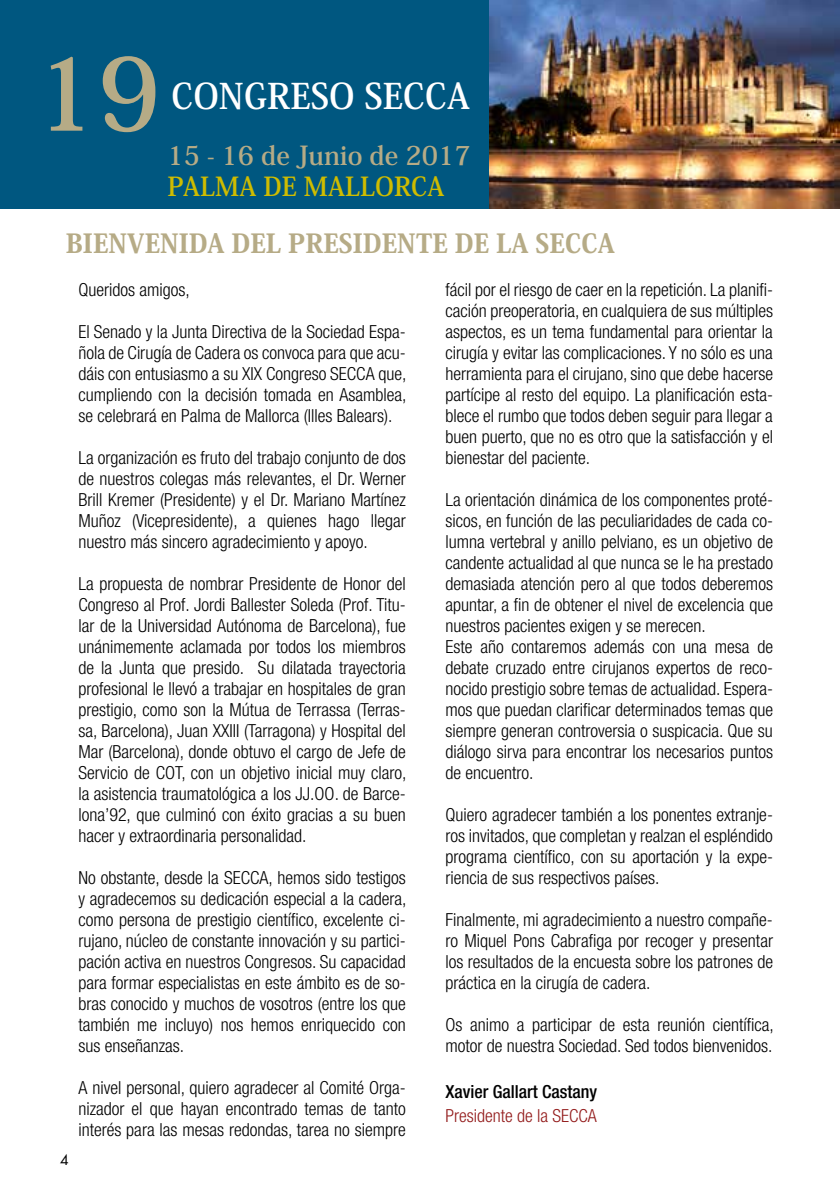
<style>
.page{position:relative;width:840px;height:1191px;background:#fff}
.page>*{position:absolute;margin:0;border:0;box-sizing:border-box;transform-origin:0 0}
.t1{font:700 100.4px "Koz Min Pro";color:#b6ab86}
.t2{font:700 35px "Koz Min Pro";color:#fff}
.t3{font:800 26px "Koz Min Pro";color:#b6ab86}
.t4{font:700 26px "Koz Min Pro";color:#b6ab86}
.t5{font:700 26px "Koz Min Pro";color:#cfbc00}
.t6{font:300 condensed 18px/21px "Helvetica Neue LT Com";color:#000;text-align:justify}
.t7{font:500 condensed 18px "Helvetica Neue LT Com";color:#000}
.t8{font:300 condensed 18px "Helvetica Neue LT Com";color:#931b1b}
.t9{font:14px "Futura";color:#000}
</style>
<div class="page">
<div style="left:0;top:0;width:827px;height:209px;background:#005780"></div>
<img style="left:489px;top:0;width:350px;height:208px">
<h1 class="t1" style="left:35px;top:21px;width:127px">19</h1>
<h2 class="t2" style="left:171px;top:70px;width:300px">CONGRESO SECCA</h2>
<h3 class="t4" style="left:167px;top:136px;width:304px">15 - 16 de Junio de 2017</h3>
<h3 class="t5" style="left:167px;top:167px;width:278px">PALMA DE MALLORCA</h3>
<h3 class="t3" style="left:66px;top:224px;width:550px">BIENVENIDA DEL PRESIDENTE DE LA SECCA</h3>
<p class="t6" style="left:78px;top:278px;width:113px">Queridos amigos,</p>
<p class="t6" style="left:78px;top:320px;width:329px">El Senado y la Junta Directiva de la Sociedad Espa&shy;ñola de Cirugía de Cadera os convoca para que acu&shy;dáis con entusiasmo a su XIX Congreso SECCA que, cumpliendo con la decisión tomada en Asamblea, se celebrará en Palma de Mallorca (Illes Balears).</p>
<p class="t6" style="left:78px;top:446px;width:329px">La organización es fruto del trabajo conjunto de dos de nuestros colegas más relevantes, el Dr. Werner Brill Kremer (Presidente) y el Dr. Mariano Martínez Muñoz (Vicepresidente), a quienes hago llegar nuestro más sincero agradecimiento y apoyo.</p>
<p class="t6" style="left:78px;top:573px;width:329px">La propuesta de nombrar Presidente de Honor del Congreso al Prof. Jordi Ballester Soleda (Prof. Titu&shy;lar de la Universidad Autónoma de Barcelona), fue unánimemente aclamada por todos los miembros de la Junta que presido. Su dilatada trayectoria profesional le llevó a trabajar en hospitales de gran prestigio, como son la Mútua de Terrassa (Terras&shy;sa, Barcelona), Juan XXIII (Tarragona) y Hospital del Mar (Barcelona), donde obtuvo el cargo de Jefe de Servicio de COT, con un objetivo inicial muy claro, la asistencia traumatológica a los JJ.OO. de Barce&shy;lona’92, que culminó con éxito gracias a su buen hacer y extraordinaria personalidad.</p>
<p class="t6" style="left:78px;top:867px;width:329px">No obstante, desde la SECCA, hemos sido testigos y agradecemos su dedicación especial a la cadera, como persona de prestigio científico, excelente ci&shy;rujano, núcleo de constante innovación y su partici&shy;pación activa en nuestros Congresos. Su capacidad para formar especialistas en este ámbito es de so&shy;bras conocido y muchos de vosotros (entre los que también me incluyo) nos hemos enriquecido con sus enseñanzas.</p>
<p class="t6" style="left:78px;top:1077px;width:329px">A nivel personal, quiero agradecer al Comité Orga&shy;nizador el que hayan encontrado temas de tanto interés para las mesas redondas, tarea no siempre</p>
<p class="t6" style="left:445px;top:279px;width:329px">fácil por el riesgo de caer en la repetición. La planifi&shy;cación preoperatoria, en cualquiera de sus múltiples aspectos, es un tema fundamental para orientar la cirugía y evitar las complicaciones. Y no sólo es una herramienta para el cirujano, sino que debe hacerse partícipe al resto del equipo. La planificación esta&shy;blece el rumbo que todos deben seguir para llegar a buen puerto, que no es otro que la satisfacción y el bienestar del paciente.</p>
<p class="t6" style="left:445px;top:489px;width:329px;text-align:left">La orientación dinámica de los componentes proté&shy;sicos, en función de las peculiaridades de cada co&shy;lumna vertebral y anillo pelviano, es un objetivo de candente actualidad al que nunca se le ha prestado demasiada atención pero al que todos deberemos apuntar, a fin de obtener el nivel de excelencia que nuestros pacientes exigen y se merecen.<br>Este año contaremos además con una mesa de debate cruzado entre cirujanos expertos de reco&shy;nocido prestigio sobre temas de actualidad. Espera&shy;mos que puedan clarificar determinados temas que siempre generan controversia o suspicacia. Que su diálogo sirva para encontrar los necesarios puntos de encuentro.</p>
<p class="t6" style="left:445px;top:804px;width:329px">Quiero agradecer también a los ponentes extranje&shy;ros invitados, que completan y realzan el espléndido programa científico, con su aportación y la expe&shy;riencia de sus respectivos países.</p>
<p class="t6" style="left:445px;top:909px;width:329px">Finalmente, mi agradecimiento a nuestro compañe&shy;ro Miquel Pons Cabrafiga por recoger y presentar los resultados de la encuesta sobre los patrones de práctica en la cirugía de cadera.</p>
<p class="t6" style="left:445px;top:1014px;width:329px">Os animo a participar de esta reunión científica, motor de nuestra Sociedad. Sed todos bienvenidos.</p>
<p class="t7" style="left:445px;top:1081px;width:153px">Xavier Gallart Castany</p>
<p class="t8" style="left:445px;top:1105px;width:153px">Presidente de la SECCA</p>
<p class="t9" style="left:60px;top:1150px;width:10px">4</p>
</div>
